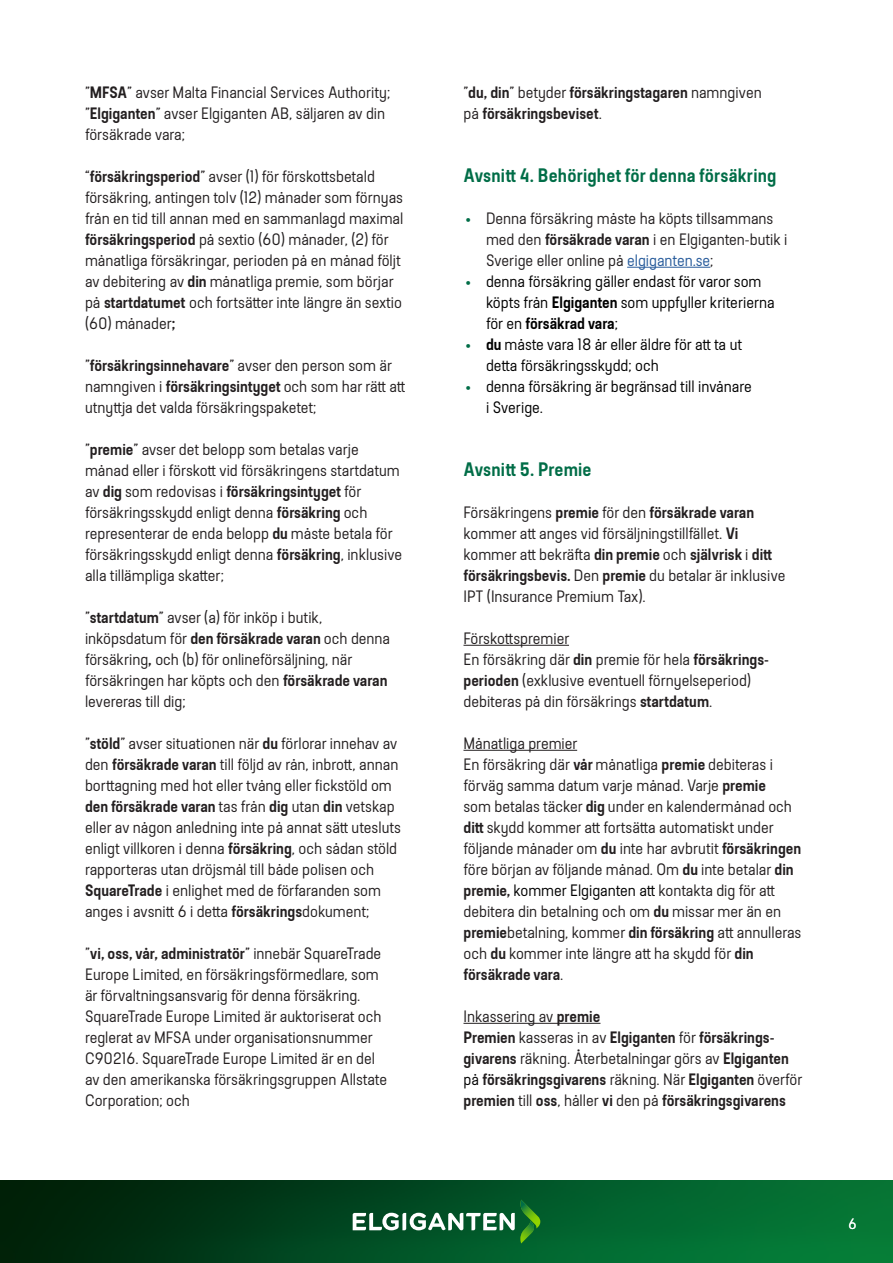
<style>
.page{position:relative;width:893px;height:1263px;background:#fff}
.page>*{position:absolute;margin:0;border:0;box-sizing:border-box;transform-origin:0 0}
.t1{font:600 19.5px "Elkjop Bodytext";letter-spacing:.01em;color:#006d47}
.t2{font:16.5px/21px "Elkjop Bodytext";color:#231f20}
.t3{font:600 16.5px/21px "Elkjop Bodytext";color:#231f20}
.t4{font:16.5px/21px "Elkjop Bodytext";color:#000}
.t5{font:15px "Elkjop Bodytext";color:#fff}
.s1{font-weight:600}
.s2{font-weight:400}
.s3{color:#006d47}
.s4{color:#275b9b}
.s5{color:#000}
.s6{font-weight:400;color:#000}
</style>
<div class="page">
<img style="left:0;top:1180px;width:893px;height:83px">
<svg style="left:353px;top:1200px;width:187px;height:43px;background:#30734a"></svg>
<hr style="left:627px;top:267px;width:83px;height:1px;background:#275b9b">
<hr style="left:463px;top:645px;width:106px;height:1px;background:#231f20">
<hr style="left:463px;top:750px;width:114px;height:1px;background:#231f20">
<hr style="left:463px;top:1023px;width:137px;height:1px;background:#231f20">
<p class="t2" style="left:85px;top:82px;width:307px">”<span class="s1">MFSA</span>” avser Malta Financial Services Authority; ”<span class="s1">Elgiganten</span>” avser Elgiganten AB, säljaren av din försäkrade vara;</p>
<p class="t2" style="left:85px;top:166px;width:320px">“<span class="s1">försäkringsperiod</span>” avser (1) för förskottsbetald försäkring, antingen tolv (12) månader som förnyas från en tid till annan med en sammanlagd maximal <span class="s1">försäkringsperiod</span> på sextio (60) månader, (2) för månatliga försäkringar, perioden på en månad följt av debitering av <span class="s1">din</span> månatliga premie, som börjar på <span class="s1">startdatumet</span> och fortsätter inte längre än sextio (60) månader<span class="s1">;</span></p>
<p class="t2" style="left:85px;top:355px;width:322px">”<span class="s1">försäkringsinnehavare</span>” avser den person som är namngiven i <span class="s1">försäkringsintyget</span> och som har rätt att utnyttja det valda försäkringspaketet;</p>
<p class="t2" style="left:85px;top:439px;width:319px">”<span class="s1">premie</span>” avser det belopp som betalas varje månad eller i förskott vid försäkringens startdatum av <span class="s1">dig</span> som redovisas i <span class="s1">försäkringsintyget</span> för försäkringsskydd enligt denna <span class="s1">försäkring</span> och representerar de enda belopp <span class="s1">du</span> måste betala för försäkringsskydd enligt denna <span class="s1">försäkring</span>, inklusive alla tillämpliga skatter;</p>
<p class="t2" style="left:85px;top:607px;width:307px">”<span class="s1">startdatum</span>” avser (a) för inköp i butik, inköpsdatum för <span class="s1">den försäkrade varan</span> och denna försäkring<span class="s1">,</span> och (b) för onlineförsäljning, när försäkringen har köpts och den <span class="s1">försäkrade varan </span>levereras till dig;</p>
<p class="t2" style="left:85px;top:733px;width:317px">”<span class="s1">stöld</span>” avser situationen när <span class="s1">du</span> förlorar innehav av den <span class="s1">försäkrade varan</span> till följd av rån, inbrott, annan borttagning med hot eller tvång eller fickstöld om <span class="s1">den försäkrade varan</span> tas från <span class="s1">dig</span> utan <span class="s1">din</span> vetskap eller av någon anledning inte på annat sätt utesluts enligt villkoren i denna <span class="s1">försäkring</span>, och sådan stöld rapporteras utan dröjsmål till både polisen och <span class="s1">SquareTrade</span> i enlighet med de förfaranden som anges i avsnitt 6 i detta <span class="s1">försäkrings</span>dokument;</p>
<p class="t2" style="left:85px;top:943px;width:303px">”<span class="s1">vi, oss, vår, administratör</span>” innebär SquareTrade Europe Limited, en försäkringsförmedlare, som är förvaltningsansvarig för denna försäkring.<br>SquareTrade Europe Limited är auktoriserat och reglerat av MFSA under organisationsnummer C90216. SquareTrade Europe Limited är en del av den amerikanska försäkringsgruppen Allstate Corporation; och</p>
<p class="t3" style="left:463px;top:82px;width:300px"><span class="s2">”</span>du, din<span class="s2">” betyder</span> försäkringstagaren <span class="s2">namngiven på</span> försäkringsbeviset<span class="s2">.</span></p>
<p class="t1" style="left:463px;top:164px;width:314px">Avsnitt 4. Behörighet för denna försäkring</p>
<p class="t2" style="left:486px;top:208px;width:303px;text-indent:-21px"><span class="s3">•</span> Denna försäkring måste ha köpts tillsammans med den <span class="s1">försäkrade varan</span> i en Elgiganten-butik i<br>Sverige eller online på <span class="s4">elgiganten.se</span>;</p>
<p class="t4" style="left:486px;top:271px;width:290px;text-indent:-21px"><span class="s3">•</span> denna försäkring gäller endast för varor som köpts från <span class="s1">Elgiganten</span> som uppfyller kriterierna för en <span class="s1">försäkrad vara</span>;</p>
<p class="t4" style="left:486px;top:334px;width:258px;text-indent:-21px"><span class="s3">•</span> <span class="s1">du</span> måste vara 18 år eller äldre för att ta ut detta försäkringsskydd; och</p>
<p class="t4" style="left:486px;top:376px;width:267px;text-indent:-21px"><span class="s3">•</span> denna försäkring är begränsad till invånare i Sverige.</p>
<p class="t1" style="left:463px;top:458px;width:130px">Avsnitt 5. Premie</p>
<p class="t2" style="left:463px;top:502px;width:323px">Försäkringens <span class="s1">premie</span> för den <span class="s1">försäkrade varan </span>kommer att anges vid försäljningstillfället. <span class="s1">Vi </span>kommer att bekräfta <span class="s1">din premie</span> och <span class="s1">självrisk</span> i <span class="s1">ditt försäkringsbevis.</span> Den <span class="s1">premie</span> du betalar är inklusive IPT (Insurance Premium Tax).</p>
<p class="t2" style="left:463px;top:628px;width:306px">Förskottspremier<br>En försäkring där <span class="s1">din</span> premie för hela <span class="s1">försäkrings&shy;perioden</span> (exklusive eventuell förnyelseperiod) debiteras på din försäkrings <span class="s1">startdatum</span>.</p>
<p class="t2" style="left:463px;top:733px;width:339px">Månatliga premier<br>En försäkring där <span class="s1">vår</span> månatliga <span class="s1">premie</span> debiteras i förväg samma datum varje månad. Varje <span class="s1">premie<br></span>som betalas täcker <span class="s1">dig</span> under en kalendermånad och <span class="s1">ditt</span> skydd kommer att fortsätta automatiskt under följande månader om <span class="s1">du</span> inte har avbrutit <span class="s1">försäkringen </span>före början av följande månad. Om <span class="s1">du</span> inte betalar <span class="s1">din premie,</span> <span class="s5">kommer Elgiganten att</span> kontakta dig för att debitera din betalning och om <span class="s1">du</span> missar mer än en <span class="s1">premie</span>betalning, kommer <span class="s1">din försäkring</span> att annulleras och <span class="s1">du</span> kommer inte längre att ha skydd för <span class="s1">din försäkrade vara</span>.</p>
<p class="t3" style="left:463px;top:1006px;width:341px"><span class="s2">Inkassering av</span> premie<br>Premien <span class="s2">kasseras in av</span> Elgiganten <span class="s2">för</span> försäkrings&shy;givarens <span class="s2">räkning. Återbetalningar görs av</span> Elgiganten <span class="s6">på</span> försäkringsgivarens <span class="s2">räkning. När</span> Elgiganten <span class="s2">överför </span>premien <span class="s2">till</span> oss<span class="s2">, håller</span> vi <span class="s2">den på</span> försäkringsgivarens</p>
<p class="t5" style="left:849px;top:1216px;width:10px">6</p>
</div>
